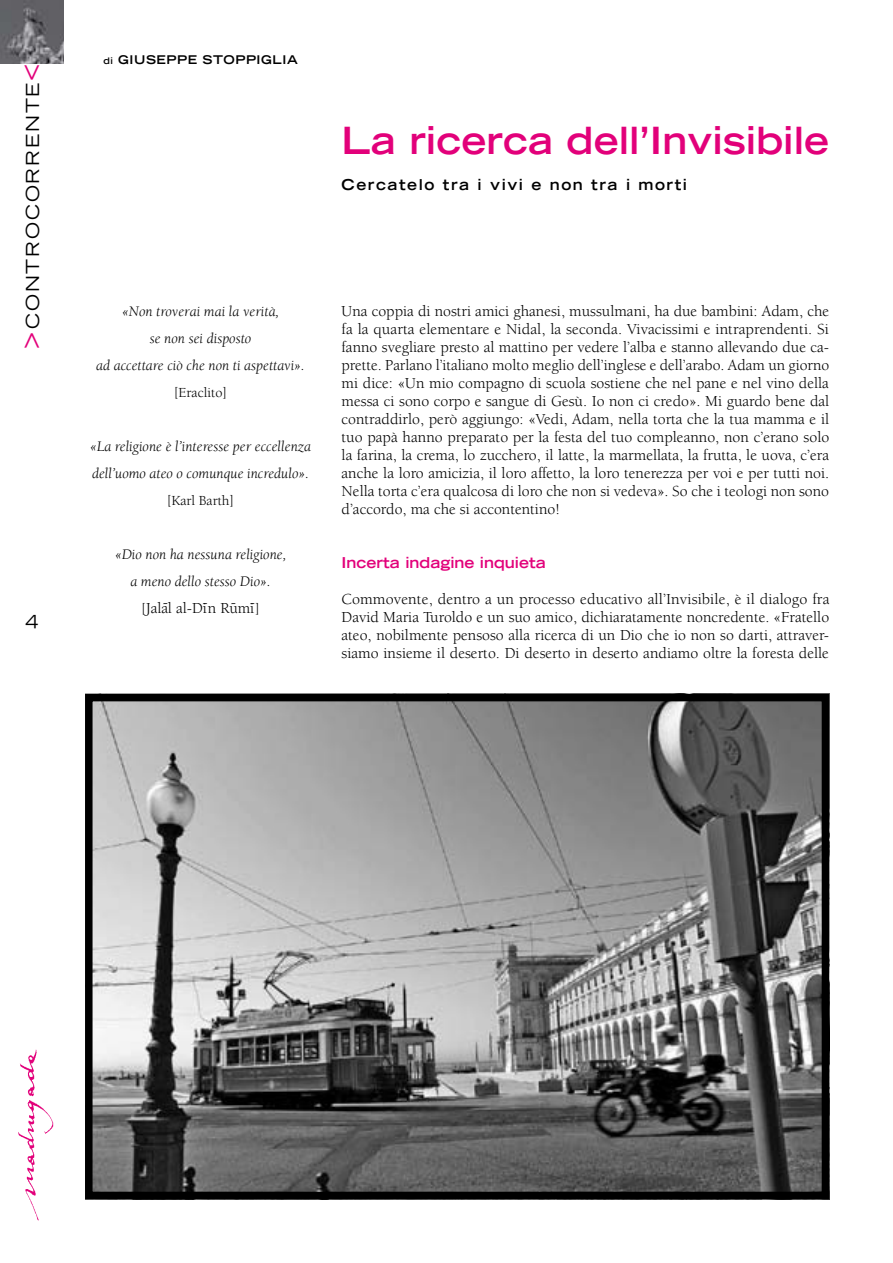
<style>
.page{position:relative;width:893px;height:1263px;background:#fff}
.page>*{position:absolute;margin:0;border:0;box-sizing:border-box;transform-origin:0 0}
.t1{font:700 expanded 37.5px "Trade Gothic LH";color:#e2007a}
.t2{font:expanded 18px "Trade Gothic LH";color:#000}
.t3{font:15.75px/18px "Berkeley";color:#000;text-align:justify}
.t4{font:italic 15px/27px "Berkeley";color:#000;text-align:center}
.t5{font:700 expanded 15px "Trade Gothic LH";letter-spacing:.1em;color:#000}
.t6{font:700 expanded 15px "Trade Gothic LH";color:#e2007a}
.t7{font:14.25px "Berkeley";color:#000}
.t8{font:700 expanded 12px "Trade Gothic LH";letter-spacing:.05em;color:#000}
.s1{font-size:28.5px;color:#e2007a}
.s2{font-size:9px}
.s3{font-size:14.25px}
</style>
<div class="page">
<img style="left:18px;top:1049px;width:36px;height:172px">
<img style="left:0;top:0;width:64px;height:64px">
<img style="left:94px;top:703px;width:726px;height:487px">
<div style="left:85px;top:694px;width:744px;height:505px;border:8px solid #000"></div>
<p class="t2" style="left:21px;top:349px;width:287px;rotate:-90deg"><span class="s1">&gt;</span>controcorrente<span class="s1">&lt;</span></p>
<p class="t2" style="left:25px;top:610px;width:14px">4</p>
<p class="t8" style="left:103px;top:52px;width:35px"><span class="s2">di</span> GIUSE</p>
<p class="t8" style="left:167px;top:52px;width:41px">PPE STO</p>
<p class="t8" style="left:235px;top:52px;width:64px">PPIGLIA</p>
<h1 class="t1" style="left:342px;top:116px;width:489px">La ricerca dell’Invisibile</h1>
<p class="t5" style="left:342px;top:175px;width:347px">Cercatelo tra i vivi e non tra i morti</p>
<p class="t4" style="left:96px;top:298px;width:210px">«Non troverai mai la verità,<br>se non sei disposto<br>ad accettare ciò che non ti aspettavi».</p>
<p class="t7" style="left:174px;top:385px;width:55px">[Eraclito]</p>
<p class="t4" style="left:90px;top:433px;width:223px;text-align:left">«La religione è l’interesse per eccellenza dell’uomo ateo o comunque incredulo».</p>
<p class="t7" style="left:167px;top:493px;width:69px">[Karl Barth]</p>
<p class="t4" style="left:115px;top:541px;width:173px">«Dio non ha nessuna religione, a meno dello stesso Dio».</p>
<p class="t3" style="left:141px;top:599px;width:120px"><span class="s3">[</span>Jala-l al-Di-n Ru-mi-<span class="s3">]</span></p>
<p class="t3" style="left:342px;top:302px;width:489px">Una coppia di nostri amici ghanesi, mussulmani, ha due bambini: Adam, che fa la quarta elementare e Nidal, la seconda. Vivacissimi e intraprendenti. Si fanno svegliare presto al mattino per vedere l’alba e stanno allevando due ca&shy;prette. Parlano l’italiano molto meglio dell’inglese e dell’arabo. Adam un giorno mi dice: «Un mio compagno di scuola sostiene che nel pane e nel vino della messa ci sono corpo e sangue di Gesù. Io non ci credo». Mi guardo bene dal contraddirlo, però aggiungo: «Vedi, Adam, nella torta che la tua mamma e il tuo papà hanno preparato per la festa del tuo compleanno, non c’erano solo la farina, la crema, lo zucchero, il latte, la marmellata, la frutta, le uova, c’era anche la loro amicizia, il loro affetto, la loro tenerezza per voi e per tutti noi.<br>Nella torta c’era qualcosa di loro che non si vedeva». So che i teologi non sono d’accordo, ma che si accontentino!</p>
<p class="t6" style="left:342px;top:553px;width:206px">Incerta indagine inquieta</p>
<p class="t3" style="left:342px;top:590px;width:489px">Commovente, dentro a un processo educativo all’Invisibile, è il dialogo fra David Maria Turoldo e un suo amico, dichiaratamente noncredente. «Fratello ateo, nobilmente pensoso alla ricerca di un Dio che io non so darti, attraver&shy;siamo insieme il deserto. Di deserto in deserto andiamo oltre la foresta delle</p>
</div>
